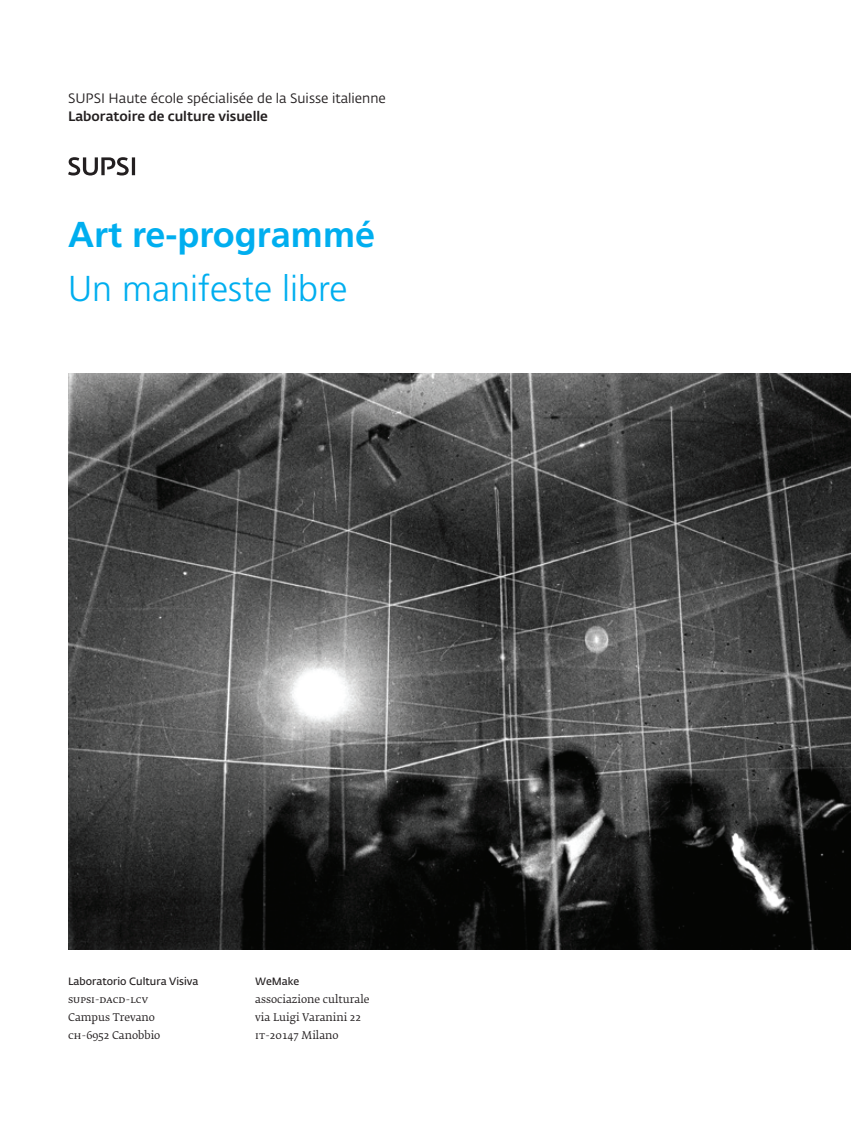
<style>
.page{position:relative;width:851px;height:1127px;background:#fff}
.page>*{position:absolute;margin:0;border:0;box-sizing:border-box;transform-origin:0 0}
.t1{font:300 36px "Frutiger";color:#00aeef}
.t2{font:700 36px "Frutiger";color:#00aeef}
.t3{font:13.5px "SUPSI Fedra Sans";color:#231f20}
.t4{font:500 13.5px "SUPSI Fedra Sans";color:#231f20}
.t5{font:10.5px/18px "SUPSI Fedra Serif";color:#231f20}
.t6{font:600 10.5px "SUPSI Fedra Sans";color:#231f20}
</style>
<div class="page">
<svg style="left:68px;top:157px;width:67px;height:18px"></svg>
<img style="left:68px;top:373px;width:782px;height:576px">
<p class="t3" style="left:68px;top:90px;width:319px">SUPSI Haute école spécialisée de la Suisse italienne</p>
<p class="t4" style="left:68px;top:108px;width:201px">Laboratoire de culture visuelle</p>
<h1 class="t2" style="left:68px;top:213px;width:308px">Art re-programmé</h1>
<h1 class="t1" style="left:68px;top:268px;width:281px">Un manifeste libre</h1>
<p class="t6" style="left:68px;top:975px;width:132px">Laboratorio Cultura Visiva</p>
<p class="t5" style="left:68px;top:991px;width:94px">supsi-dacd-lcv<br>Campus Trevano ch-6952 Canobbio</p>
<p class="t6" style="left:255px;top:975px;width:46px">WeMake</p>
<p class="t5" style="left:255px;top:991px;width:116px">associazione culturale via Luigi Varanini 22 it-20147 Milano</p>
</div>
